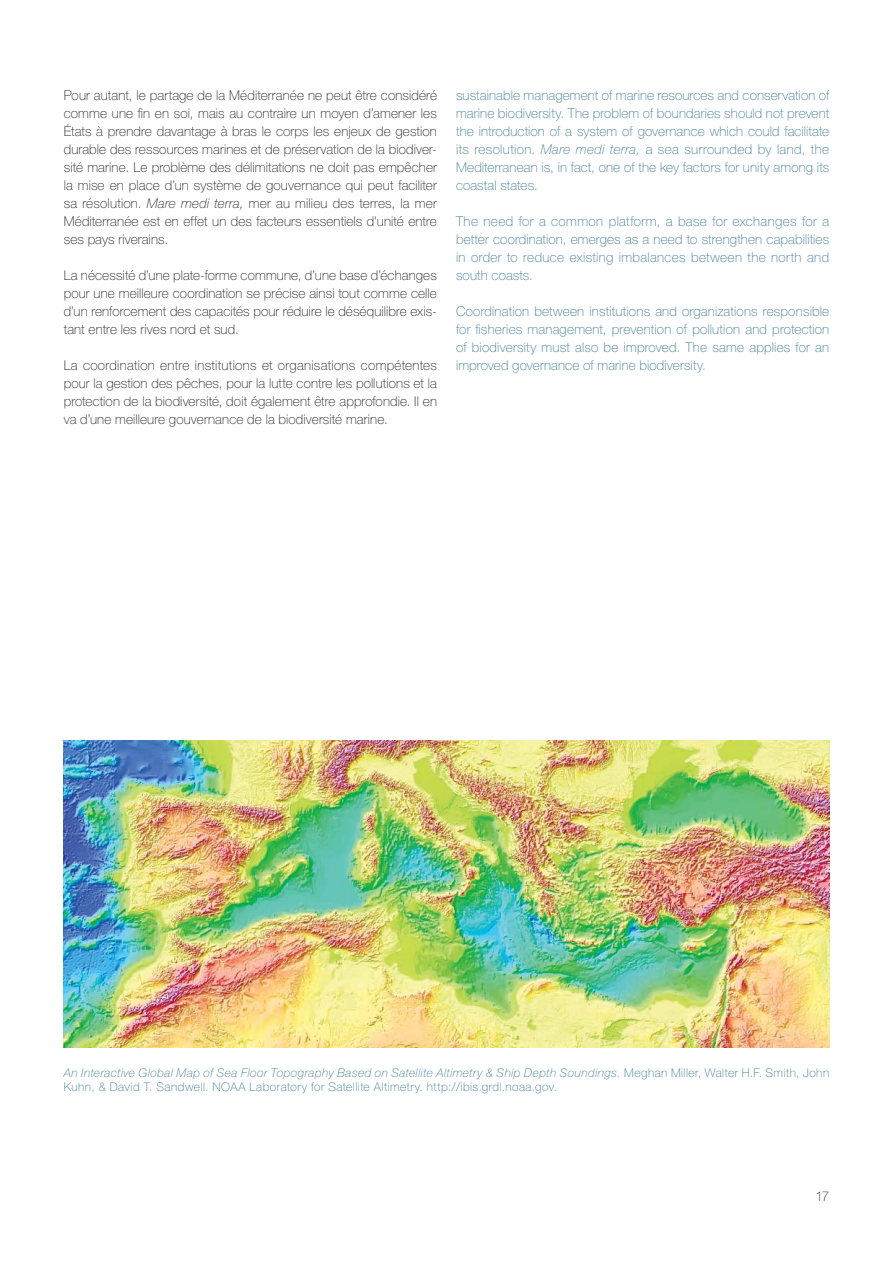
<style>
.page{position:relative;width:893px;height:1263px;background:#fff}
.page>*{position:absolute;margin:0;border:0;box-sizing:border-box;transform-origin:0 0}
.t1{font:100 13.5px/18px "Helvetica Neue";letter-spacing:.01em;color:#231f20;text-align:justify}
.t2{font:100 13.5px/18px "Helvetica Neue";letter-spacing:.01em;color:#3d7b93;text-align:justify}
.t3{font:100 12px/14.4px "Helvetica Neue";letter-spacing:.04em;color:#3d7b93}
.s1{font-style:italic}
</style>
<div class="page">
<img style="left:64px;top:740px;width:765px;height:308px">
<p class="t1" style="left:64px;top:88px;width:375px">Pour autant, le partage de la Méditerranée ne peut être considéré comme une fin en soi, mais au contraire un moyen d’amener les États à prendre davantage à bras le corps les enjeux de gestion durable des ressources marines et de préservation de la biodiver&shy;sité marine. Le problème des délimitations ne doit pas empêcher la mise en place d’un système de gouvernance qui peut faciliter sa résolution. <span class="s1">Mare medi terra,</span> mer au milieu des terres, la mer Méditerranée est en effet un des facteurs essentiels d'unité entre ses pays riverains.</p>
<p class="t1" style="left:64px;top:268px;width:375px">La nécessité d’une plate-forme commune, d’une base d’échanges pour une meilleure coordination se précise ainsi tout comme celle d’un renforcement des capacités pour réduire le déséquilibre exis&shy;tant entre les rives nord et sud.</p>
<p class="t1" style="left:64px;top:358px;width:375px">La coordination entre institutions et organisations compétentes pour la gestion des pêches, pour la lutte contre les pollutions et la protection de la biodiversité, doit également être approfondie. Il en va d’une meilleure gouvernance de la biodiversité marine.</p>
<p class="t2" style="left:456px;top:88px;width:375px">sustainable management of marine resources and conservation of marine biodiversity. The problem of boundaries should not prevent the introduction of a system of governance which could facilitate its resolution. <span class="s1">Mare medi terra,</span> a sea surrounded by land, the Mediterranean is, in fact, one of the key factors for unity among its coastal states.</p>
<p class="t2" style="left:456px;top:214px;width:375px">The need for a common platform, a base for exchanges for a better coordination, emerges as a need to strengthen capabilities in order to reduce existing imbalances between the north and south coasts.</p>
<p class="t2" style="left:456px;top:304px;width:375px">Coordination between institutions and organizations responsible for fisheries management, prevention of pollution and protection of biodiversity must also be improved. The same applies for an improved governance of marine biodiversity.</p>
<p class="t3" style="left:64px;top:1067px;width:767px"><span class="s1">An Interactive Global Map of Sea Floor Topography Based on Satellite Altimetry &amp; Ship Depth Soundings.</span> Meghan Miller, Walter H.F. Smith, John<br>Kuhn, &amp; David T. Sandwell. NOAA Laboratory for Satellite Altimetry. http://ibis.grdl.noaa.gov.</p>
<p class="t1" style="left:815px;top:1189px;width:15px">17</p>
</div>
